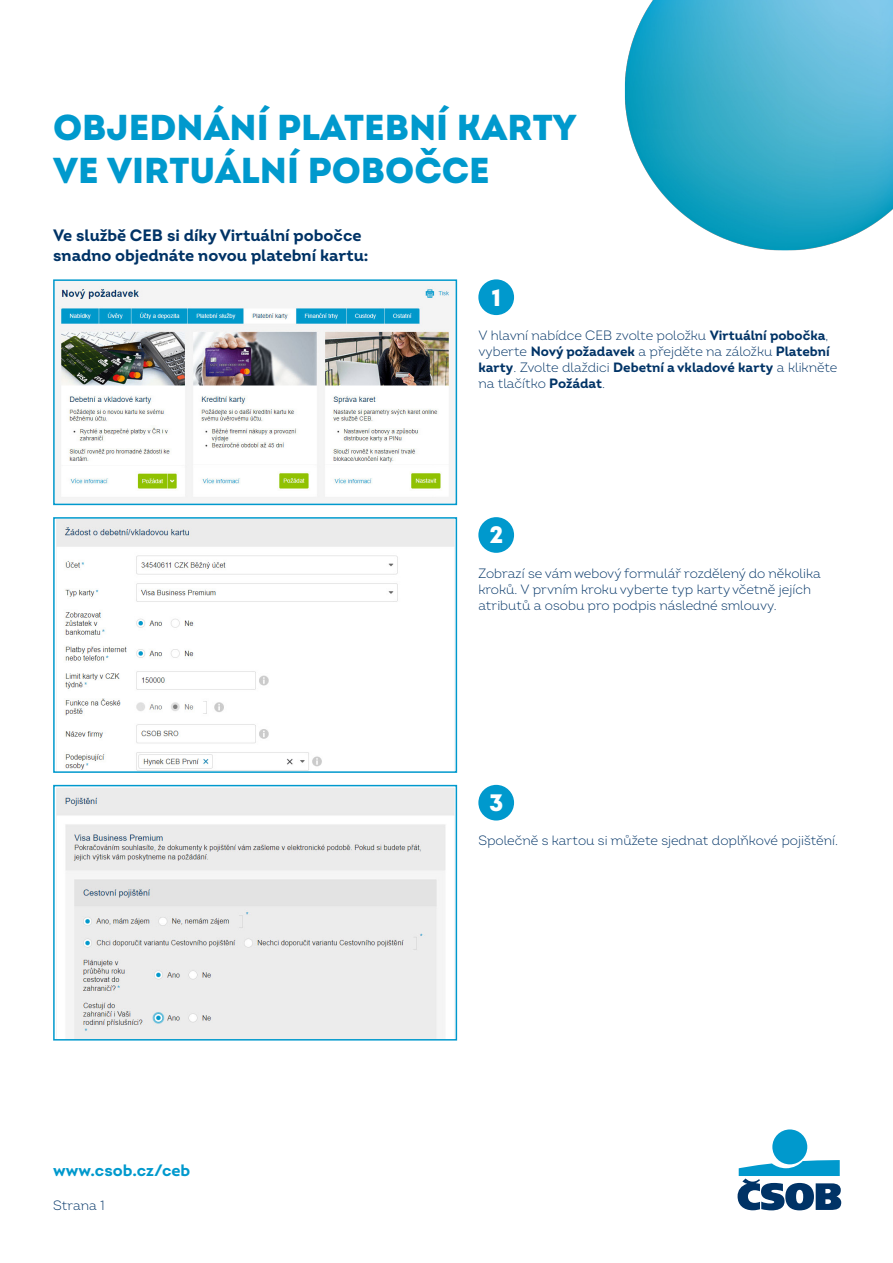
<style>
.page{position:relative;width:893px;height:1263px;background:#fff}
.page>*{position:absolute;margin:0;border:0;box-sizing:border-box;transform-origin:0 0}
.jmeno_produktu_nadpi{font:900 36px/43.2px "Intro";color:#0099cd}
.t1{font:900 23.7px "Intro";color:#fff}
.normal_text{font:700 16.5px/19.8px "Intro";color:#036}
.normal_text-2{font:700 16.5px "Intro";color:#0099cd}
.normal_text-3{font:300 13.5px/16.2px "Intro";color:#036}
.s1{font-weight:700}
</style>
<div class="page">
<img style="left:56px;top:282px;width:398px;height:220px">
<div style="left:53px;top:279px;width:404px;height:226px;border:2px solid #0099cd"></div>
<div style="left:478px;top:279px;width:36px;height:36px;background:#0099cd;border-radius:50%"></div>
<img style="left:56px;top:520px;width:398px;height:250px">
<div style="left:53px;top:517px;width:404px;height:256px;border:2px solid #0099cd"></div>
<div style="left:478px;top:517px;width:36px;height:36px;background:#0099cd;border-radius:50%"></div>
<img style="left:56px;top:788px;width:398px;height:249px">
<div style="left:53px;top:785px;width:404px;height:255px;border:2px solid #0099cd"></div>
<div style="left:478px;top:785px;width:36px;height:35px;background:#0099cd;border-radius:50%"></div>
<img style="left:624px;top:0;width:269px;height:251px">
<div style="left:772px;top:1129px;width:35px;height:35px;background:#0099cd;border-radius:50%"></div>
<svg style="left:738px;top:1160px;width:103px;height:50px"></svg>
<p class="jmeno_produktu_nadpi" style="left:53px;top:106px;width:525px">OBJEDNÁNÍ PLATEBNÍ KARTY<br>VE VIRTUÁLNÍ POBOČCE</p>
<p class="normal_text" style="left:53px;top:225px;width:317px">Ve službě CEB si díky Virtuální pobočce snadno objednáte novou platební kartu:</p>
<p class="t1" style="left:492px;top:282px;width:10px">1</p>
<p class="normal_text-3" style="left:478px;top:327px;width:360px">V hlavní nabídce CEB zvolte položku <span class="s1">Virtuální pobočka</span>, vyberte <span class="s1">Nový požadavek</span> a přejděte na záložku <span class="s1">Platební karty</span>. Zvolte dlaždici <span class="s1">Debetní a vkladové karty</span> a klikněte na tlačítko <span class="s1">Požádat</span>.</p>
<p class="t1" style="left:489px;top:520px;width:16px">2</p>
<p class="normal_text-3" style="left:478px;top:565px;width:344px">Zobrazí se vám webový formulář rozdělený do několika kroků. V prvním kroku vyberte typ karty včetně jejích atributů a osobu pro podpis následné smlouvy.</p>
<p class="t1" style="left:489px;top:788px;width:16px">3</p>
<p class="normal_text-3" style="left:478px;top:832px;width:361px">Společně s kartou si můžete sjednat doplňkové pojištění.</p>
<p class="normal_text-2" style="left:53px;top:1160px;width:139px">www.csob.cz/ceb</p>
<p class="normal_text-3" style="left:53px;top:1197px;width:53px">Strana 1</p>
</div>
